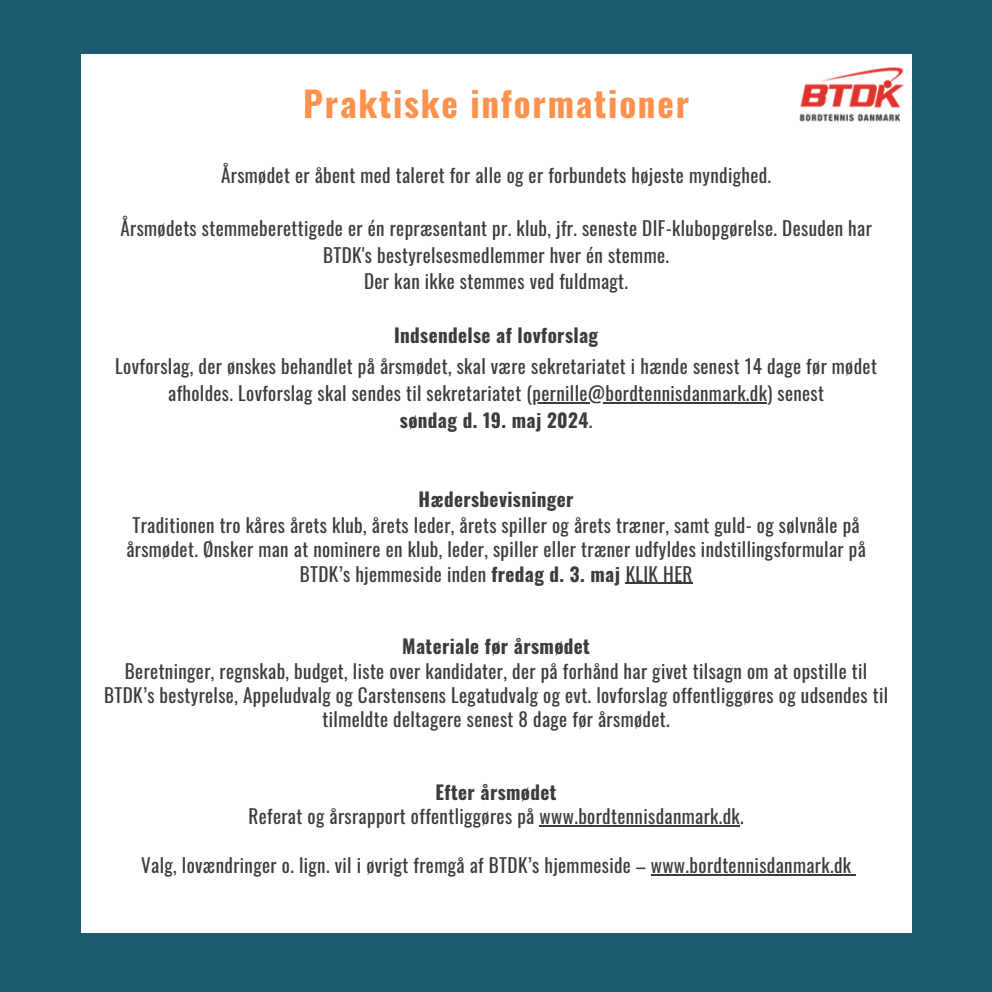
<style>
.page{position:relative;width:992px;height:992px;background:#1e5a71}
.page>*{position:absolute;margin:0;border:0;box-sizing:border-box;transform-origin:0 0}
.t1{font:700 35px "Oswald";letter-spacing:.05em;color:#ff914d}
.t2{font:19px/26.5px "Oswald";letter-spacing:.02em;color:#3b3c3c;text-align:center}
.t3{font:700 19px "Oswald";letter-spacing:.02em;color:#3b3c3c}
.s1{font-weight:700}
</style>
<div class="page">
<div style="left:81px;top:54px;width:831px;height:878px;background:#fff"></div>
<hr style="left:532px;top:402px;width:235px;height:2px;background:#3b3c3c">
<hr style="left:626px;top:582px;width:67px;height:2px;background:#3b3c3c">
<hr style="left:539px;top:825px;width:201px;height:2px;background:#3b3c3c">
<hr style="left:651px;top:874px;width:200px;height:2px;background:#3b3c3c">
<img style="left:799px;top:67px;width:105px;height:55px">
<h1 class="t1" style="left:303px;top:76px;width:387px">Praktiske informationer</h1>
<p class="t2" style="left:221px;top:161px;width:552px">Årsmødet er åbent med taleret for alle og er forbundets højeste myndighed.</p>
<p class="t2" style="left:120px;top:214px;width:753px">Årsmødets stemmeberettigede er én repræsentant pr. klub, jfr. seneste DIF-klubopgørelse. Desuden har<br>BTDK's bestyrelsesmedlemmer hver én stemme.<br>Der kan ikke stemmes ved fuldmagt.</p>
<p class="t3" style="left:394px;top:320px;width:206px">Indsendelse af lovforslag</p>
<p class="t2" style="left:115px;top:353px;width:763px">Lovforslag, der ønskes behandlet på årsmødet, skal være sekretariatet i hænde senest 14 dage før mødet afholdes. Lovforslag skal sendes til sekretariatet (pernille@bordtennisdanmark.dk) senest<br><span class="s1">søndag d. 19. maj 2024</span>.</p>
<p class="t3" style="left:419px;top:485px;width:156px">Hædersbevisninger</p>
<p class="t2" style="left:126px;top:512px;width:741px;line-height:24.2px">Traditionen tro kåres årets klub, årets leder, årets spiller og årets træner, samt guld- og sølvnåle på årsmødet. Ønsker man at nominere en klub, leder, spiller eller træner udfyldes indstillingsformular på<br>BTDK’s hjemmeside inden <span class="s1">fredag d. 3. maj</span> KLIK HER</p>
<p class="t3" style="left:402px;top:632px;width:189px">Materiale før årsmødet</p>
<p class="t2" style="left:104px;top:658px;width:786px;line-height:24.2px">Beretninger, regnskab, budget, liste over kandidater, der på forhånd har givet tilsagn om at opstille til<br>BTDK’s bestyrelse, Appeludvalg og Carstensens Legatudvalg og evt. lovforslag offentliggøres og udsendes til tilmeldte deltagere senest 8 dage før årsmødet.</p>
<p class="t3" style="left:436px;top:777px;width:122px">Efter årsmødet</p>
<p class="t2" style="left:248px;top:802px;width:497px">Referat og årsrapport offentliggøres på www.bordtennisdanmark.dk.</p>
<p class="t2" style="left:141px;top:851px;width:711px">Valg, lovændringer o. lign. vil i øvrigt fremgå af BTDK’s hjemmeside – www.bordtennisdanmark.dk</p>
</div>
